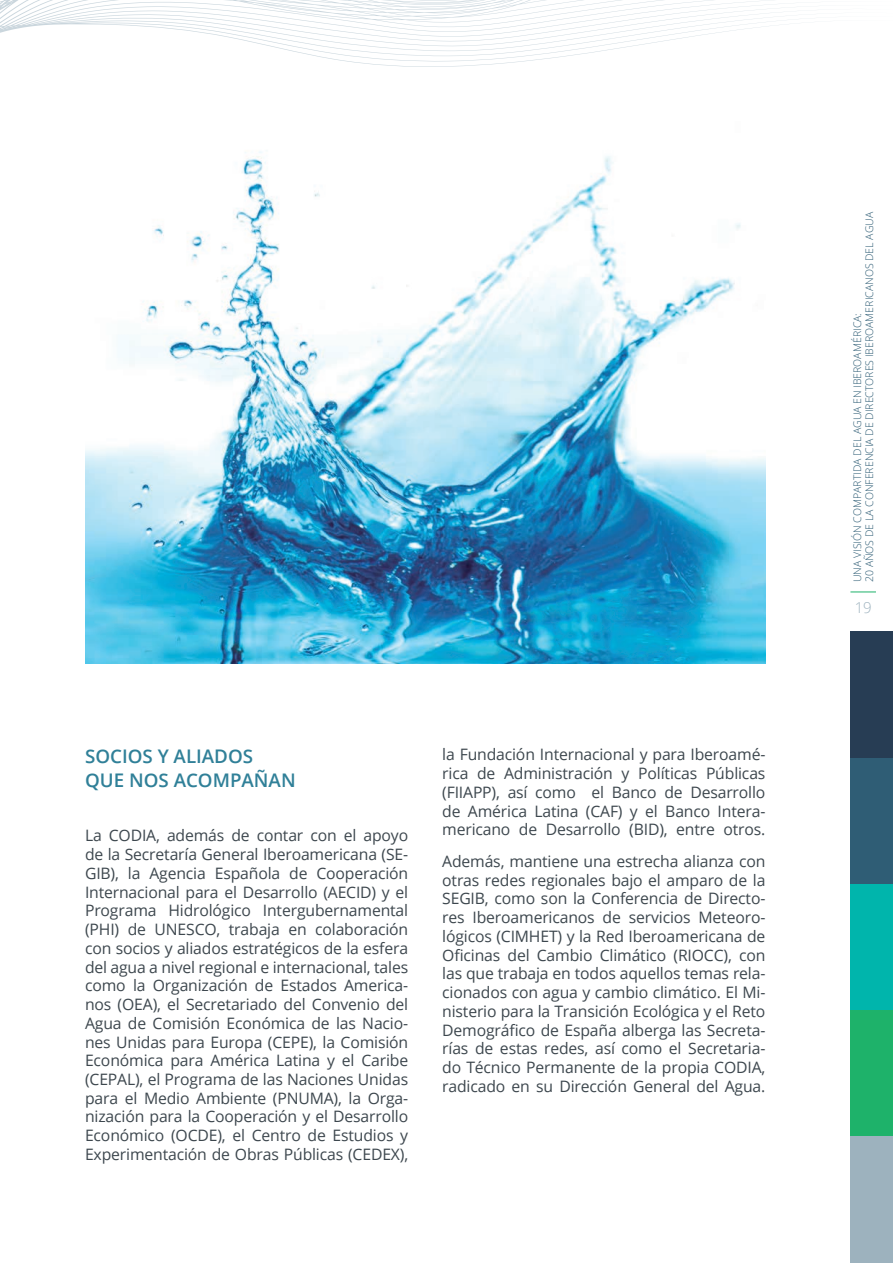
<style>
.page{position:relative;width:893px;height:1263px;background:#fff}
.page>*{position:absolute;margin:0;border:0;box-sizing:border-box;transform-origin:0 0}
.t1{font:600 18.75px/24px "Open Sans";color:#308098}
.t2{font:15.75px/18.8px "Open Sans";letter-spacing:-.01em;color:#3d474e;text-align:justify}
.t3{font:300 15px "Open Sans";color:#9db2be}
.t4{font:300 10.5px/12px "Open Sans";color:#2f5d75}
</style>
<div class="page">
<svg style="left:0;top:0;width:778px;height:67px"></svg>
<div style="left:850px;top:631px;width:43px;height:632px;background:#273d54"></div>
<div style="left:850px;top:758px;width:43px;height:505px;background:#2f5d75"></div>
<div style="left:850px;top:884px;width:43px;height:379px;background:#00b5ac"></div>
<div style="left:850px;top:1010px;width:43px;height:253px;background:#1eb26a"></div>
<div style="left:850px;top:1137px;width:43px;height:126px;background:#9db2be"></div>
<svg style="left:850px;top:592px;width:26px;height:1px"></svg>
<img style="left:85px;top:151px;width:680px;height:512px">
<p class="t1" style="left:85px;top:744px;width:212px">SOCIOS Y ALIADOS<br>QUE NOS ACOMPAÑAN</p>
<p class="t2" style="left:85px;top:826px;width:325px">La CODIA, además de contar con el apoyo de la Secretaría General Iberoamericana (SE-GIB), la Agencia Española de Cooperación Internacional para el Desarrollo (AECID) y el Programa Hidrológico Intergubernamental (PHI) de UNESCO, trabaja en colaboración con socios y aliados estratégicos de la esfera del agua a nivel regional e internacional, tales como la Organización de Estados America&shy;nos (OEA), el Secretariado del Convenio del Agua de Comisión Económica de las Nacio&shy;nes Unidas para Europa (CEPE), la Comisión Económica para América Latina y el Caribe (CEPAL), el Programa de las Naciones Unidas para el Medio Ambiente (PNUMA), la Orga&shy;nización para la Cooperación y el Desarrollo Económico (OCDE), el Centro de Estudios y Experimentación de Obras Públicas (CEDEX),</p>
<p class="t2" style="left:442px;top:745px;width:325px">la Fundación Internacional y para Iberoamé&shy;rica de Administración y Políticas Públicas (FIIAPP), así como el Banco de Desarrollo de América Latina (CAF) y el Banco Intera&shy;mericano de Desarrollo (BID), entre otros.</p>
<p class="t2" style="left:442px;top:851px;width:325px">Además, mantiene una estrecha alianza con otras redes regionales bajo el amparo de la SEGIB, como son la Conferencia de Directo&shy;res Iberoamericanos de servicios Meteoro&shy;lógicos (CIMHET) y la Red Iberoamericana de Oficinas del Cambio Climático (RIOCC), con las que trabaja en todos aquellos temas rela&shy;cionados con agua y cambio climático. El Mi&shy;nisterio para la Transición Ecológica y el Reto Demográfico de España alberga las Secreta&shy;rías de estas redes, así como el Secretaria&shy;do Técnico Permanente de la propia CODIA, radicado en su Dirección General del Agua.</p>
<p class="t4" style="left:851px;top:582px;width:372px;rotate:-90deg">UNA VISIÓN COMPARTIDA DEL AGUA EN IBEROAMÉRICA:<br>20 AÑOS DE LA CONFERENCIA DE DIRECTORES IBEROAMERICANOS DEL AGUA</p>
<p class="t3" style="left:855px;top:597px;width:19px">19</p>
</div>
